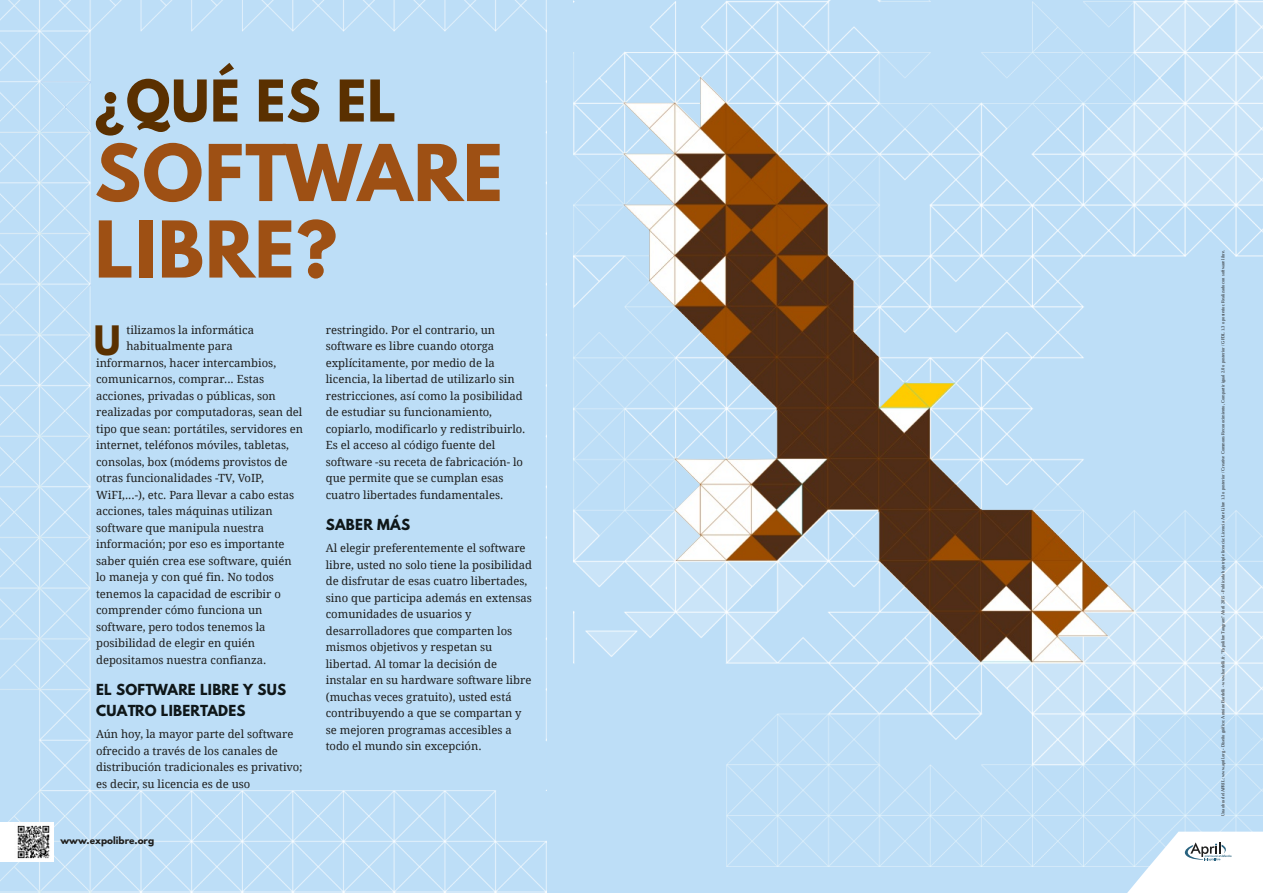
<style>
.page{position:relative;width:1263px;height:893px;background:#fff}
.page>*{position:absolute;margin:0;border:0;box-sizing:border-box;transform-origin:0 0}
.t1{font:700 69.3px/76.5px "League Spartan";letter-spacing:.02em;color:#9e5014}
.t2{font:700 51px "League Spartan";letter-spacing:.02em;color:#5a3000}
.t3{font:700 35.92px "League Spartan";color:#5a3000}
.t4{font:700 13.5px/21px "League Spartan";letter-spacing:.02em;color:#0f1719}
.t5{font:11.25px/16.5px "Droid Serif";color:#1f1f1e}
.t6{font:700 9px "League Spartan";color:#1f1f1e}
.t7{font:4.5px "Liberation Serif";color:#1f1f1e}
</style>
<div class="page">
<svg style="left:546px;top:0;width:568px;height:893px;background:#c2e0f7"></svg>
<img style="left:573px;top:0;width:690px;height:867px">
<div style="left:0;top:0;width:546px;height:893px;background:#bddef7"></div>
<svg style="left:1114px;top:832px;width:149px;height:61px"></svg>
<div style="left:0;top:822px;width:54px;height:39px;background:#fff"></div>
<img style="left:17px;top:825px;width:33px;height:34px">
<h2 class="t2" style="left:95px;top:76px;width:303px">¿QUÉ ES EL</h2>
<h1 class="t1" style="left:95px;top:144px;width:410px">SOFTWARE<br>LIBRE?</h1>
<h3 class="t3" style="left:94px;top:323px;width:28px">U</h3>
<p class="t5" style="left:126px;top:322px;width:129px">tilizamos la informática</p>
<p class="t5" style="left:126px;top:338px;width:108px">habitualmente para</p>
<p class="t5" style="left:96px;top:355px;width:182px">informarnos, hacer intercambios,</p>
<p class="t5" style="left:96px;top:371px;width:170px">comunicarnos, comprar... Estas</p>
<p class="t5" style="left:96px;top:388px;width:181px">acciones, privadas o públicas, son</p>
<p class="t5" style="left:96px;top:404px;width:208px">realizadas por computadoras, sean del</p>
<p class="t5" style="left:96px;top:421px;width:208px">tipo que sean: portátiles, servidores en</p>
<p class="t5" style="left:96px;top:437px;width:194px">internet, teléfonos móviles, tabletas,</p>
<p class="t5" style="left:96px;top:454px;width:193px">consolas, box (módems provistos de</p>
<p class="t5" style="left:96px;top:470px;width:169px">otras funcionalidades -TV, VoIP,</p>
<p class="t5" style="left:96px;top:487px;width:200px">WiFI,...-), etc. Para llevar a cabo estas</p>
<p class="t5" style="left:96px;top:503px;width:178px">acciones, tales máquinas utilizan</p>
<p class="t5" style="left:96px;top:520px;width:170px">software que manipula nuestra</p>
<p class="t5" style="left:96px;top:536px;width:190px">información; por eso es importante</p>
<p class="t5" style="left:96px;top:553px;width:197px">saber quién crea ese software, quién</p>
<p class="t5" style="left:96px;top:569px;width:179px">lo maneja y con qué fin. No todos</p>
<p class="t5" style="left:96px;top:586px;width:186px">tenemos la capacidad de escribir o</p>
<p class="t5" style="left:96px;top:602px;width:168px">comprender cómo funciona un</p>
<p class="t5" style="left:96px;top:619px;width:171px">software, pero todos tenemos la</p>
<p class="t5" style="left:96px;top:635px;width:160px">posibilidad de elegir en quién</p>
<p class="t5" style="left:96px;top:652px;width:172px">depositamos nuestra confianza.</p>
<p class="t4" style="left:96px;top:681px;width:191px">EL SOFTWARE LIBRE Y SUS<br>CUATRO LIBERTADES</p>
<p class="t5" style="left:96px;top:726px;width:208px">Aún hoy, la mayor parte del software ofrecido a través de los canales de distribución tradicionales es privativo; es decir, su licencia es de uso</p>
<p class="t6" style="left:60px;top:836px;width:95px">www.expolibre.org</p>
<p class="t5" style="left:326px;top:322px;width:201px">restringido. Por el contrario, un software es libre cuando otorga explícitamente, por medio de la licencia, la libertad de utilizarlo sin restricciones, así como la posibilidad de estudiar su funcionamiento, copiarlo, modificarlo y redistribuirlo.<br>Es el acceso al código fuente del software -su receta de fabricación- lo que permite que se cumplan esas cuatro libertades fundamentales.</p>
<p class="t4" style="left:326px;top:516px;width:86px">SABER MÁS</p>
<p class="t5" style="left:326px;top:540px;width:208px">Al elegir preferentemente el software libre, usted no solo tiene la posibilidad de disfrutar de esas cuatro libertades, sino que participa además en extensas comunidades de usuarios y desarrolladores que comparten los mismos objetivos y respetan su libertad. Al tomar la decisión de instalar en su hardware software libre (muchas veces gratuito), usted está contribuyendo a que se compartan y se mejoren programas accesibles a todo el mundo sin excepción.</p>
<p class="t7" style="left:1220px;top:816px;width:568px;rotate:-90deg">Una obra del APRIL: www.april.org - Diseño gráfico: Antoine Bardelli - www.bardelli.fr. "Expolibre Tangram" Abril 2015 - Publicada bajo triple licencia: Licencia Arte Libre 1.3 o posterior / Creative Commons Reconocimiento, Compartir igual 2.0 o posterior / GFDL 1.3 o posterior. Realizado con software libre.</p>
</div>
